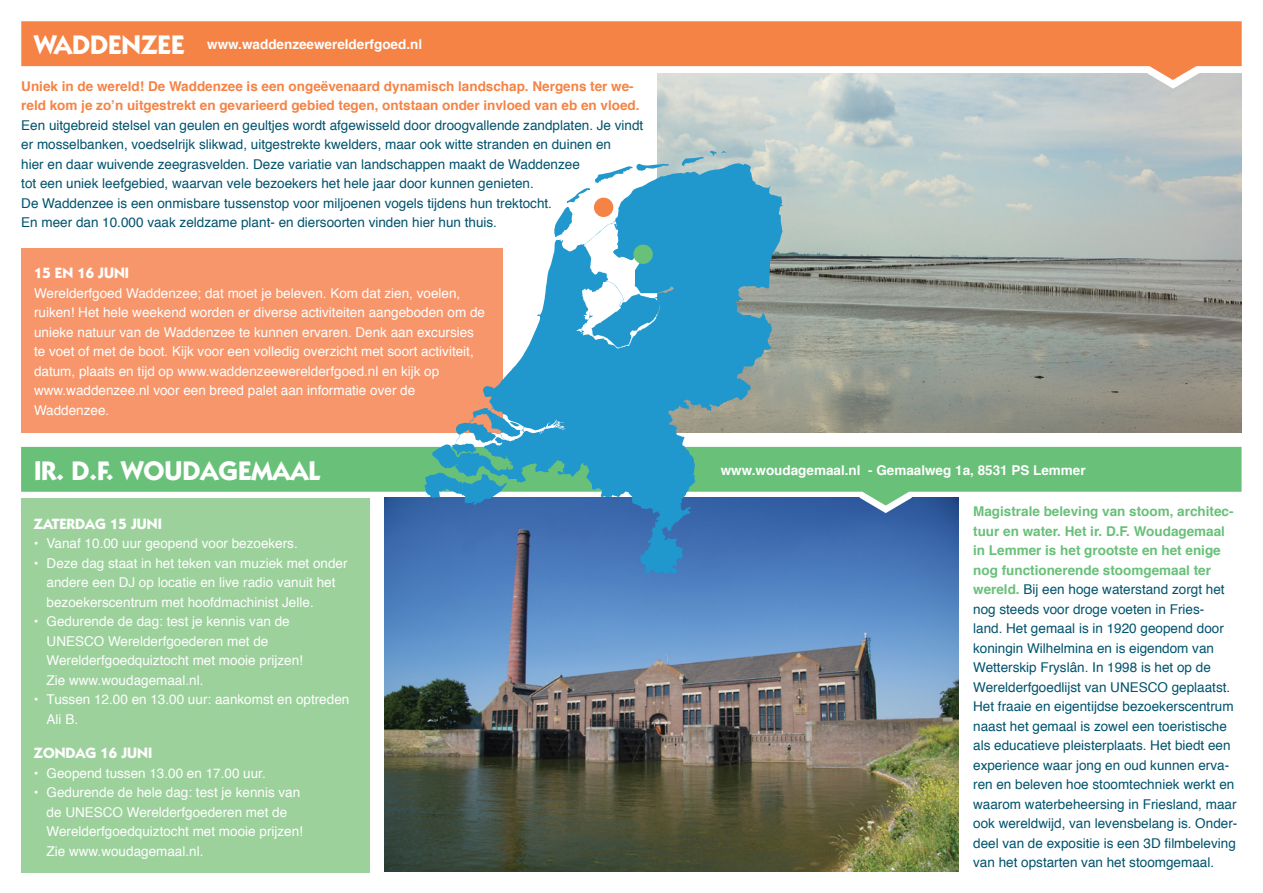
<style>
.page{position:relative;width:1263px;height:893px;background:#fff}
.page>*{position:absolute;margin:0;border:0;box-sizing:border-box;transform-origin:0 0}
.titel{font:700 27px "Itc Kabel";color:#fff}
.datum{font:700 15px "Itc Kabel";color:#fff}
.alinea{font:13.5px/19.5px "Helvetica";color:#00536d}
.bullets_data{font:13.5px/19.5px "Helvetica";color:#fff}
.alinea-2{font:700 13.5px "Helvetica";color:#fff}
.s1{font-weight:700;color:#f58345}
.s2{font-weight:700;color:#68c079}
</style>
<div class="page">
<img style="left:384px;top:505px;width:575px;height:367px">
<svg style="left:859px;top:505px;width:53px;height:8px"></svg>
<img style="left:657px;top:80px;width:585px;height:352px">
<div style="left:21px;top:248px;width:482px;height:184px;background:#f7966b"></div>
<svg style="left:1147px;top:80px;width:52px;height:9px"></svg>
<svg style="left:21px;top:21px;width:1221px;height:59px;fill:#f58345"></svg>
<svg style="left:21px;top:447px;width:1220px;height:58px;background:#7dc68e"></svg>
<div style="left:21px;top:498px;width:349px;height:375px;background:#9cd19c"></div>
<svg style="left:424px;top:151px;width:359px;height:423px"></svg>
<div style="left:633px;top:245px;width:20px;height:19px;background:#68c079;border-radius:50%"></div>
<div style="left:594px;top:198px;width:19px;height:19px;background:#f58345;border-radius:50%"></div>
<p class="titel" style="left:34px;top:29px;width:152px">WADDENZEE</p>
<p class="alinea-2" style="left:207px;top:34px;width:216px">www.waddenzeewerelderfgoed.nl</p>
<p class="alinea" style="left:21px;top:76px;width:624px"><span class="s1">Uniek in de wereld! De Waddenzee is een ongeëvenaard dynamisch landschap. Nergens ter we&shy;reld kom je zo’n uitgestrekt en gevarieerd gebied tegen, ontstaan onder invloed van eb en vloed.<br></span>Een uitgebreid stelsel van geulen en geultjes wordt afgewisseld door droogvallende zandplaten. Je vindt er mosselbanken, voedselrijk slikwad, uitgestrekte kwelders, maar ook witte stranden en duinen en<br>hier en daar wuivende zeegrasvelden. Deze variatie van landschappen maakt de Waddenzee<br>tot een uniek leefgebied, waarvan vele bezoekers het hele jaar door kunnen genieten.<br>De Waddenzee is een onmisbare tussenstop voor miljoenen vogels tijdens hun trektocht.<br>En meer dan 10.000 vaak zeldzame plant- en diersoorten vinden hier hun thuis.</p>
<p class="datum" style="left:34px;top:264px;width:97px">15 EN 16 JUNI</p>
<p class="bullets_data" style="left:34px;top:284px;width:452px">Werelderfgoed Waddenzee; dat moet je beleven. Kom dat zien, voelen, ruiken! Het hele weekend worden er diverse activiteiten aangeboden om de unieke natuur van de Waddenzee te kunnen ervaren. Denk aan excursies te voet of met de boot. Kijk voor een volledig overzicht met soort activiteit, datum, plaats en tijd op www.waddenzeewerelderfgoed.nl en kijk op www.waddenzee.nl voor een breed palet aan informatie over de Waddenzee.</p>
<p class="titel" style="left:34px;top:454px;width:288px">IR. D.F. WOUDAGEMAAL</p>
<p class="datum" style="left:34px;top:514px;width:130px">ZATERDAG 15 JUNI</p>
<p class="bullets_data" style="left:34px;top:534px;width:265px">• Vanaf 10.00 uur geopend voor bezoekers.</p>
<p class="bullets_data" style="left:47px;top:553px;width:302px;text-indent:-13px">• Deze dag staat in het teken van muziek met onder andere een DJ op locatie en live radio vanuit het bezoekerscentrum met hoofdmachinist Jelle.</p>
<p class="bullets_data" style="left:47px;top:612px;width:258px;text-indent:-13px">• Gedurende de dag: test je kennis van de UNESCO Werelderfgoederen met de Werelderfgoedquiztocht met mooie prijzen!<br>Zie www.woudagemaal.nl.</p>
<p class="bullets_data" style="left:47px;top:690px;width:304px;text-indent:-13px">• Tussen 12.00 en 13.00 uur: aankomst en optreden<br>Ali B.</p>
<p class="datum" style="left:34px;top:744px;width:120px">ZONDAG 16 JUNI</p>
<p class="bullets_data" style="left:34px;top:764px;width:233px">• Geopend tussen 13.00 en 17.00 uur.</p>
<p class="bullets_data" style="left:47px;top:783px;width:258px;text-indent:-13px">• Gedurende de hele dag: test je kennis van de UNESCO Werelderfgoederen met de Werelderfgoedquiztocht met mooie prijzen!<br>Zie www.woudagemaal.nl.</p>
<p class="alinea-2" style="left:721px;top:459px;width:366px">www.woudagemaal.nl - Gemaalweg 1a, 8531 PS Lemmer</p>
<p class="alinea" style="left:973px;top:502px;width:266px"><span class="s2">Magistrale beleving van stoom, architec&shy;tuur en water. Het ir. D.F. Woudagemaal in Lemmer is het grootste en het enige nog functionerende stoomgemaal ter wereld.</span> Bij een hoge waterstand zorgt het nog steeds voor droge voeten in Fries-<br>land. Het gemaal is in 1920 geopend door koningin Wilhelmina en is eigendom van Wetterskip Fryslân. In 1998 is het op de Werelderfgoedlijst van UNESCO geplaatst.<br>Het fraaie en eigentijdse bezoekerscentrum naast het gemaal is zowel een toeristische als educatieve pleisterplaats. Het biedt een experience waar jong en oud kunnen erva&shy;ren en beleven hoe stoomtechniek werkt en waarom waterbeheersing in Friesland, maar ook wereldwijd, van levensbelang is. Onder&shy;deel van de expositie is een 3D filmbeleving van het opstarten van het stoomgemaal.</p>
</div>
